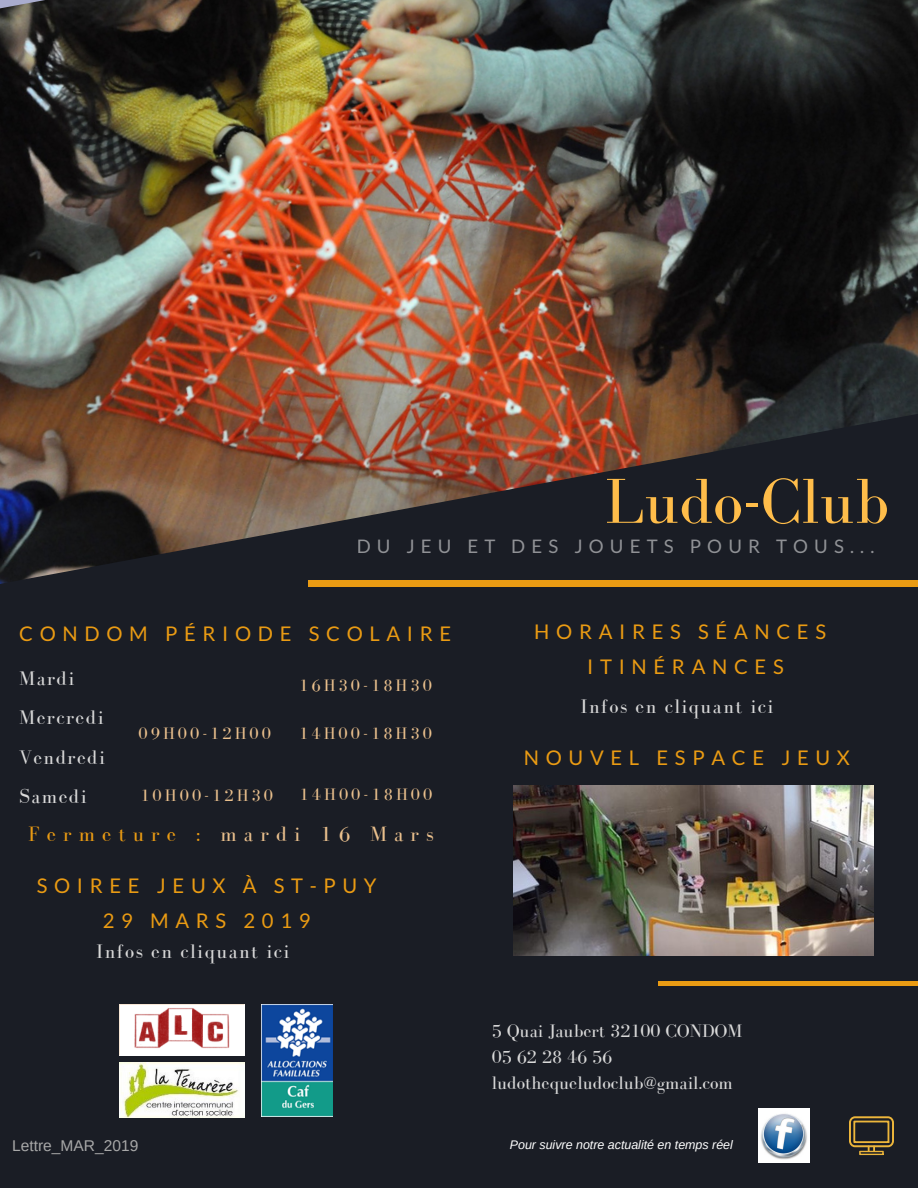
<style>
.page{position:relative;width:918px;height:1188px;background:#1a1d25}
.page>*{position:absolute;margin:0;border:0;box-sizing:border-box;transform-origin:0 0}
.t1{font:65.4px "Bodoni FLF";color:#ffbd4a}
.t2{font:21.3px "Bodoni FLF";letter-spacing:.33em;color:#eac08d}
.t3{font:20.25px/34.8px "Lato";letter-spacing:.33em;color:#ea9b13;text-align:center}
.t4{font:20.25px/39.3px "Bodoni FLF";letter-spacing:.07em;color:#d9d9d9}
.t5{font:18.75px/25.8px "Bodoni FLF";color:#d9d9d9}
.t6{font:18.75px "Lato";letter-spacing:.33em;color:#fff}
.t7{font:17.1px "Bodoni FLF";letter-spacing:.18em;color:#eac08d}
.t8{font:15.6px "Arimo";color:#a8a8a8}
.t9{font:italic 12.45px "Arimo";color:#fff}
.s1{color:#ea9b13}
</style>
<div class="page">
<div style="left:309px;top:581px;width:609px;height:5px;background:#ea9b13"></div>
<div style="left:658px;top:981px;width:260px;height:5px;background:#ea9b13"></div>
<img style="left:758px;top:1108px;width:52px;height:54px">
<svg style="left:849px;top:1116px;width:45px;height:39px"></svg>
<img style="left:120px;top:1005px;width:124px;height:50px">
<img style="left:262px;top:1004px;width:71px;height:113px">
<img style="left:120px;top:1062px;width:124px;height:55px">
<img style="left:0;top:0;width:918px;height:584px">
<img style="left:514px;top:786px;width:360px;height:169px">
<h1 class="t1" style="left:605px;top:466px;width:285px">Ludo-Club</h1>
<p class="t6" style="left:357px;top:535px;width:519px">DU JEU ET DES JOUETS POUR TOUS...</p>
<p class="t3" style="left:19px;top:615px;width:434px">CONDOM PÉRIODE SCOLAIRE</p>
<p class="t4" style="left:19px;top:658px;width:87px">Mardi<br>Mercredi<br>Vendredi<br>Samedi</p>
<p class="t7" style="left:299px;top:676px;width:134px">16H30-18H30</p>
<p class="t7" style="left:138px;top:724px;width:134px">09H00-12H00</p>
<p class="t7" style="left:299px;top:724px;width:134px">14H00-18H30</p>
<p class="t7" style="left:140px;top:786px;width:134px">10H00-12H30</p>
<p class="t7" style="left:300px;top:786px;width:134px">14H00-18H00</p>
<p class="t2" style="left:28px;top:823px;width:407px"><span class="s1">Fermeture :</span> mardi 16 Mars</p>
<p class="t3" style="left:37px;top:868px;width:341px">SOIREE JEUX À ST-PUY<br>29 MARS 2019</p>
<p class="t4" style="left:96px;top:931px;width:195px">Infos en cliquant ici</p>
<p class="t3" style="left:534px;top:614px;width:293px">HORAIRES SÉANCES<br>ITINÉRANCES</p>
<p class="t4" style="left:580px;top:687px;width:195px">Infos en cliquant ici</p>
<p class="t3" style="left:524px;top:740px;width:328px">NOUVEL ESPACE JEUX</p>
<p class="t5" style="left:492px;top:1018px;width:252px">5 Quai Jaubert 32100 CONDOM<br>05 62 28 46 56 ludothequeludoclub@gmail.com</p>
<p class="t8" style="left:12px;top:1137px;width:128px">Lettre_MAR_2019</p>
<p class="t9" style="left:510px;top:1138px;width:225px">Pour suivre notre actualité en temps réel</p>
</div>
